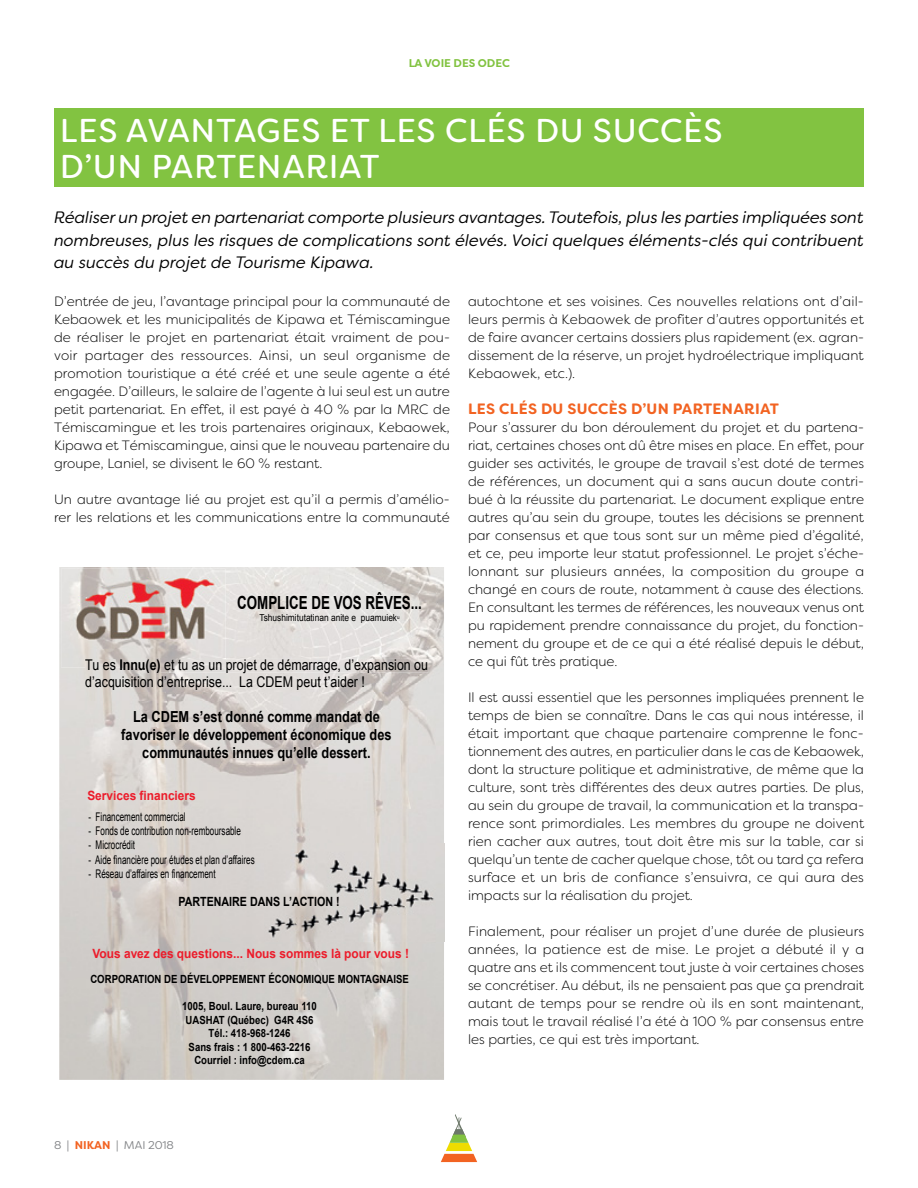
<style>
.page{position:relative;width:918px;height:1188px;background:#fff}
.page>*{position:absolute;margin:0;border:0;box-sizing:border-box;transform-origin:0 0}
.t1{font:33px/36px "Filson Soft";letter-spacing:.02em;color:#fff}
.t2{font:700 18.15px "Arial";color:#000;scale:.74 1}
.t3{font:italic 16.5px/22.5px "Filson Soft";color:#000;text-align:justify}
.t4{font:700 15.15px/18.3px "Arial";color:#000;text-align:center;scale:.84 1}
.t5{font:700 15px "Filson Soft";letter-spacing:.02em;color:#f26322}
.t6{font:14.7px/17.7px "Arial";color:#000;scale:.84 1}
.t7{font:300 13.5px/18px "Filson Soft";color:#000;text-align:justify}
.t8{font:700 12.75px "Arial";color:#ec1c2b;scale:.93 1}
.t9{font:700 12.75px "Arial";color:#000;scale:.84 1}
.t10{font:12px "Arial";color:#000;scale:.68 1}
.t11{font:700 11.25px/13.5px "Arial";color:#000;text-align:center;scale:.85 1}
.t12{font:11.25px "Filson Soft";letter-spacing:-.02em;color:#808285}
.t13{font:700 11.25px "Filson Pro";color:#82c341}
.t14{font:9.6px "Arial";color:#000;scale:.87 1}
.s1{font-weight:700}
.s2{font-family:"Filson Pro";font-weight:700;color:#f26322}
</style>
<div class="page">
<svg style="left:441px;top:1114px;width:36px;height:48px"></svg>
<div style="left:54px;top:109px;width:810px;height:78px;background:#82c341"></div>
<img style="left:59px;top:567px;width:385px;height:513px">
<img style="left:86px;top:667px;width:30px;height:3px">
<img style="left:120px;top:659px;width:308px;height:14px">
<img style="left:61px;top:569px;width:164px;height:98px">
<img style="left:161px;top:659px;width:64px;height:8px">
<img style="left:264px;top:844px;width:180px;height:98px">
<p class="t13" style="left:408px;top:56px;width:103px">LA VOIE DES ODEC</p>
<h1 class="t1" style="left:60px;top:112px;width:664px">LES AVANTAGES ET LES CLÉS DU SUCCÈS<br>D’UN PARTENARIAT</h1>
<p class="t3" style="left:54px;top:206px;width:811px">Réaliser un projet en partenariat comporte plusieurs avantages. Toutefois, plus les parties impliquées sont nombreuses, plus les risques de complications sont élevés. Voici quelques éléments-clés qui contribuent au succès du projet de Tourisme Kipawa.</p>
<p class="t7" style="left:54px;top:292px;width:398px">D’entrée de jeu, l’avantage principal pour la communauté de Kebaowek et les municipalités de Kipawa et Témiscamingue de réaliser le projet en partenariat était vraiment de pou&shy;voir partager des ressources. Ainsi, un seul organisme de promotion touristique a été créé et une seule agente a été engagée. D’ailleurs, le salaire de l’agente à lui seul est un autre petit partenariat. En effet, il est payé à 40 % par la MRC de Témiscamingue et les trois partenaires originaux, Kebaowek, Kipawa et Témiscamingue, ainsi que le nouveau partenaire du groupe, Laniel, se divisent le 60 % restant.</p>
<p class="t7" style="left:54px;top:490px;width:397px">Un autre avantage lié au projet est qu’il a permis d’amélio&shy;rer les relations et les communications entre la communauté</p>
<p class="t7" style="left:468px;top:292px;width:398px">autochtone et ses voisines. Ces nouvelles relations ont d’ail&shy;leurs permis à Kebaowek de profiter d’autres opportunités et de faire avancer certains dossiers plus rapidement (ex. agran&shy;dissement de la réserve, un projet hydroélectrique impliquant Kebaowek, etc.).</p>
<p class="t5" style="left:468px;top:399px;width:312px">LES CLÉS DU SUCCÈS D’UN PARTENARIAT</p>
<p class="t7" style="left:468px;top:418px;width:398px">Pour s’assurer du bon déroulement du projet et du partena&shy;riat, certaines choses ont dû être mises en place. En effet, pour guider ses activités, le groupe de travail s’est doté de termes de références, un document qui a sans aucun doute contri&shy;bué à la réussite du partenariat. Le document explique entre autres qu’au sein du groupe, toutes les décisions se prennent par consensus et que tous sont sur un même pied d’égalité, et ce, peu importe leur statut professionnel. Le projet s’éche&shy;lonnant sur plusieurs années, la composition du groupe a changé en cours de route, notamment à cause des élections.<br>En consultant les termes de références, les nouveaux venus ont pu rapidement prendre connaissance du projet, du fonction&shy;nement du groupe et de ce qui a été réalisé depuis le début, ce qui fût très pratique.</p>
<p class="t7" style="left:468px;top:688px;width:398px">Il est aussi essentiel que les personnes impliquées prennent le temps de bien se connaître. Dans le cas qui nous intéresse, il était important que chaque partenaire comprenne le fonc&shy;tionnement des autres, en particulier dans le cas de Kebaowek, dont la structure politique et administrative, de même que la culture, sont très différentes des deux autres parties. De plus, au sein du groupe de travail, la communication et la transpa&shy;rence sont primordiales. Les membres du groupe ne doivent rien cacher aux autres, tout doit être mis sur la table, car si quelqu’un tente de cacher quelque chose, tôt ou tard ça refera surface et un bris de confiance s’ensuivra, ce qui aura des impacts sur la réalisation du projet.</p>
<p class="t7" style="left:468px;top:922px;width:398px">Finalement, pour réaliser un projet d’une durée de plusieurs années, la patience est de mise. Le projet a débuté il y a quatre ans et ils commencent tout juste à voir certaines choses se concrétiser. Au début, ils ne pensaient pas que ça prendrait autant de temps pour se rendre où ils en sont maintenant, mais tout le travail réalisé l’a été à 100 % par consensus entre les parties, ce qui est très important.</p>
<h2 class="t2" style="left:237px;top:590px;width:251px">COMPLICE DE VOS RÊVES...</h2>
<p class="t14" style="left:260px;top:612px;width:163px">Tshushimitutatinan anite e puamuiek<sup>u</sup></p>
<p class="t6" style="left:85px;top:656px;width:410px">Tu es <span class="s1">Innu(e)</span> et tu as un projet de démarrage, d’expansion ou d’acquisition d’entreprise... La CDEM peut t’aider !</p>
<p class="t4" style="left:121px;top:708px;width:323px">La CDEM s’est donné comme mandat de favoriser le développement économique des communautés innues qu’elle dessert.</p>
<p class="t8" style="left:87px;top:787px;width:118px">Services financiers</p>
<p class="t10" style="left:88px;top:809px;width:145px">- Financement commercial</p>
<p class="t10" style="left:88px;top:823px;width:226px">- Fonds de contribution non-remboursable</p>
<p class="t10" style="left:88px;top:837px;width:70px">- Microcrédit</p>
<p class="t10" style="left:88px;top:852px;width:246px">- Aide financière pour études et plan d’affaires</p>
<p class="t10" style="left:88px;top:866px;width:189px">- Réseau d’affaires en financement</p>
<p class="t9" style="left:178px;top:893px;width:193px">PARTENAIRE DANS L’ACTION !</p>
<p class="t8" style="left:93px;top:945px;width:342px">Vous avez des questions... Nous sommes là pour vous !</p>
<p class="t11" style="left:90px;top:973px;width:376px">CORPORATION DE DÉVELOPPEMENT ÉCONOMIQUE MONTAGNAISE</p>
<p class="t11" style="left:182px;top:1000px;width:160px">1005, Boul. Laure, bureau 110<br>UASHAT (Québec) G4R 4S6<br>Tél.: 418-968-1246<br>Sans frais : 1 800-463-2216<br>Courriel : info@cdem.ca</p>
<p class="t12" style="left:54px;top:1138px;width:121px">8 | <span class="s2">NIKAN</span> | MAI 2018</p>
</div>
